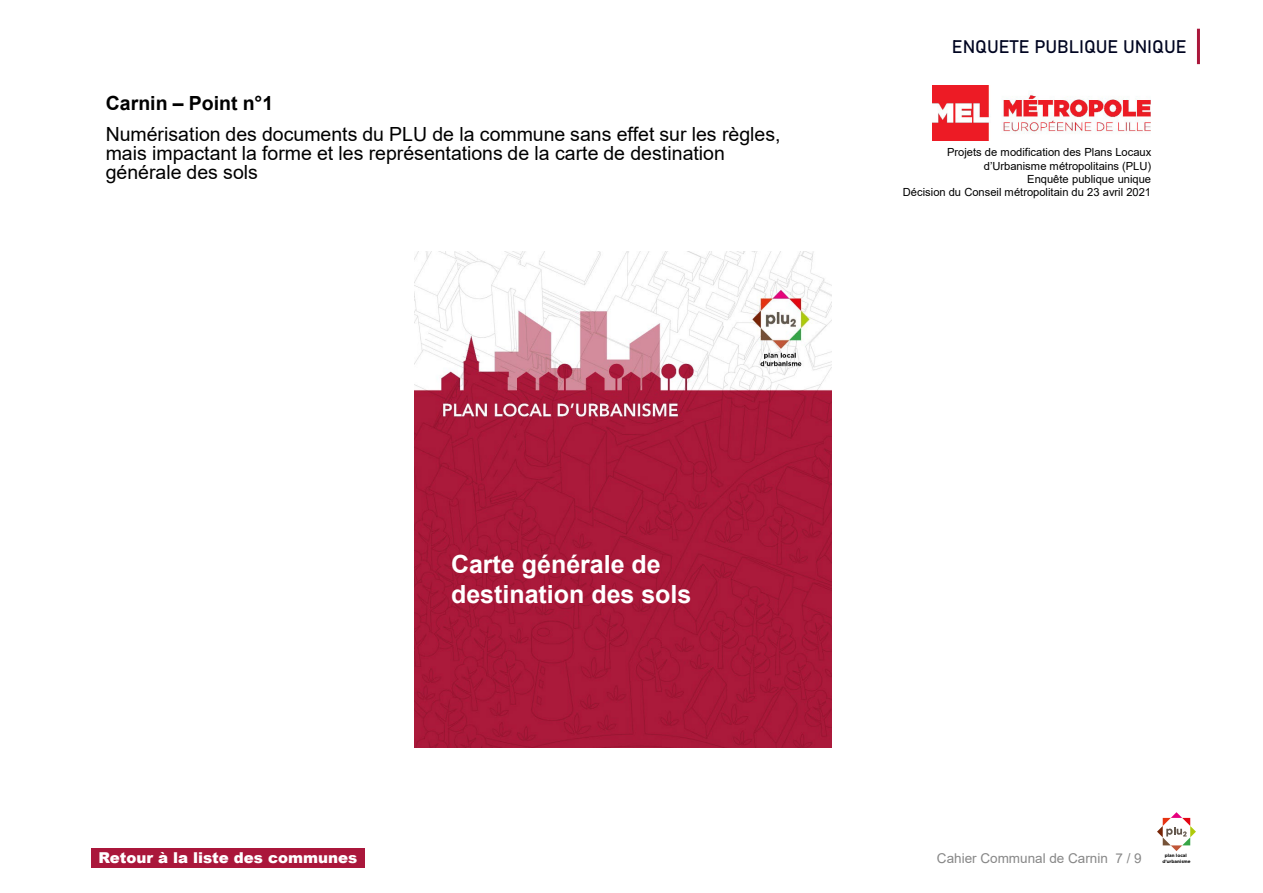
<style>
.page{position:relative;width:1263px;height:893px;background:#fff}
.page>*{position:absolute;margin:0;border:0;box-sizing:border-box;transform-origin:0 0}
.t1{font:700 25.05px/30px "Arial";color:#fff}
.t2{font:19.5px/18.6px "Arial";color:#000}
.t3{font:700 19.5px "Arial";color:#000}
.t4{font:18px "Bahnschrift";color:#000521}
.t5{font:900 15px "Arial";color:#fff}
.t6{font:13.5px "Arial";color:#878787}
.t7{font:11.1px/13.4px "Arial";letter-spacing:-.005em;color:#000;text-align:right}
.t8{font:700 4.5px "Gotham";color:#000}
</style>
<div class="page">
<hr style="left:1197px;top:29px;width:3px;height:35px;background:#aa173b">
<svg style="left:1157px;top:812px;width:39px;height:39px"></svg>
<div style="left:91px;top:848px;width:274px;height:20px;background:#aa173b"></div>
<img style="left:932px;top:86px;width:219px;height:55px">
<svg style="left:416px;top:251px;width:416px;height:497px;fill:#aa193a"></svg>
<p class="t3" style="left:106px;top:89px;width:169px">Carnin – Point n°1</p>
<p class="t2" style="left:106px;top:125px;width:676px">Numérisation des documents du PLU de la commune sans effet sur les règles, mais impactant la forme et les représentations de la carte de destination générale des sols</p>
<p class="t4" style="left:952px;top:33px;width:236px">ENQUETE PUBLIQUE UNIQUE</p>
<p class="t7" style="left:903px;top:146px;width:250px">Projets de modification des Plans Locaux d’Urbanisme métropolitains (PLU)<br>Enquête publique unique<br>Décision du Conseil métropolitain du 23 avril 2021</p>
<p class="t1" style="left:451px;top:549px;width:242px">Carte générale de destination des sols</p>
<p class="t5" style="left:98px;top:847px;width:260px">Retour à la liste des communes</p>
<p class="t6" style="left:937px;top:849px;width:206px">Cahier Communal de Carnin 7 / 9</p>
<p class="t8" style="left:1162px;top:858px;width:30px">d’urbanisme</p>
<p class="t8" style="left:1165px;top:852px;width:24px">plan local</p>
</div>
